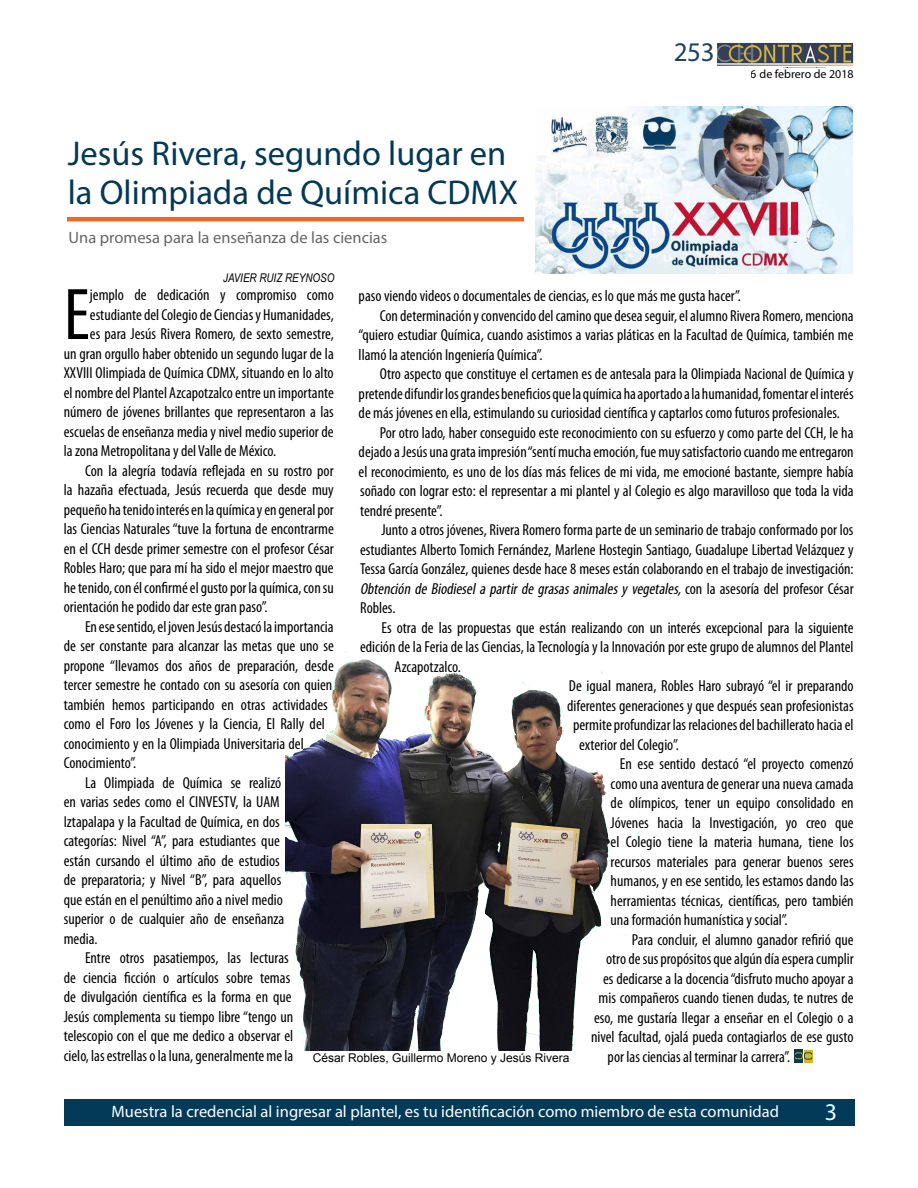
<style>
.page{position:relative;width:918px;height:1188px;background:#fff}
.page>*{position:absolute;margin:0;border:0;box-sizing:border-box;transform-origin:0 0}
.t1{font:condensed 73.8px "Myriad Pro";color:#000}
.t2{font:34.5px/39px "Myriad Pro";color:#043956}
.t3{font:27px "Myriad Pro";color:#1d4262}
.t4{font:24px "Myriad Pro";color:#fff}
.t5{font:16.5px "Myriad Pro";color:#fff}
.t6{font:16.5px "Myriad Pro";color:#666}
.t7{font:condensed 15.9px "Myriad Pro";color:#000}
.t8{font:italic condensed 15.9px "Myriad Pro";color:#000}
.t9{font:12px "Arial";color:#000}
.t10{font:italic 12px "Arial Narrow";color:#000}
.t11{font:12px "Myriad Pro";color:#000}
.s1{font-style:normal}
</style>
<div class="page">
<div style="left:64px;top:1099px;width:790px;height:26px;background:#023a57"></div>
<img style="left:717px;top:43px;width:136px;height:25px">
<hr style="left:67px;top:217px;width:457px;height:4px;background:#ed6a26">
<div style="left:794px;top:1050px;width:9px;height:6px;background:#043855"></div>
<div style="left:794px;top:1057px;width:9px;height:6px;background:#043855"></div>
<div style="left:804px;top:1050px;width:9px;height:6px;background:#d7b729"></div>
<div style="left:804px;top:1057px;width:9px;height:6px;background:#d7b729"></div>
<svg style="left:794px;top:1052px;width:18px;height:8px"></svg>
<img style="left:285px;top:651px;width:367px;height:400px">
<img style="left:535px;top:107px;width:318px;height:166px">
<h3 class="t3" style="left:673px;top:36px;width:43px">253</h3>
<p class="t11" style="left:751px;top:67px;width:104px">6 de febrero de 2018</p>
<h2 class="t2" style="left:68px;top:133px;width:452px">Jesús Rivera, segundo lugar en la Olimpiada de Química CDMX</h2>
<p class="t6" style="left:69px;top:227px;width:320px">Una promesa para la enseñanza de las ciencias</p>
<p class="t10" style="left:223px;top:269px;width:113px">JAVIER RUIZ REYNOSO</p>
<h1 class="t1" style="left:64px;top:275px;width:28px">E</h1>
<p class="t7" style="left:90px;top:286px;width:245px">jemplo de dedicación y compromiso como</p>
<p class="t7" style="left:359px;top:287px;width:384px">paso viendo videos o documentales de ciencias, es lo que más me gusta hacer”.</p>
<p class="t7" style="left:380px;top:307px;width:475px">Con determinación y convencido del camino que desea seguir, el alumno Rivera Romero, menciona</p>
<p class="t7" style="left:359px;top:326px;width:497px">“quiero estudiar Química, cuando asistimos a varias pláticas en la Facultad de Química, también me</p>
<p class="t7" style="left:359px;top:346px;width:185px">llamó la atención Ingeniería Química”.</p>
<p class="t7" style="left:380px;top:365px;width:475px">Otro aspecto que constituye el certamen es de antesala para la Olimpiada Nacional de Química y</p>
<p class="t7" style="left:359px;top:385px;width:497px">pretende difundir los grandes beneficios que la química ha aportado a la humanidad, fomentar el interés</p>
<p class="t7" style="left:359px;top:404px;width:483px">de más jóvenes en ella, estimulando su curiosidad científica y captarlos como futuros profesionales.</p>
<p class="t7" style="left:380px;top:424px;width:475px">Por otro lado, haber conseguido este reconocimiento con su esfuerzo y como parte del CCH, le ha</p>
<p class="t7" style="left:359px;top:443px;width:497px">dejado a Jesús una grata impresión “sentí mucha emoción, fue muy satisfactorio cuando me entregaron</p>
<p class="t7" style="left:359px;top:463px;width:497px">el reconocimiento, es uno de los días más felices de mi vida, me emocioné bastante, siempre había</p>
<p class="t7" style="left:360px;top:482px;width:495px">soñado con lograr esto: el representar a mi plantel y al Colegio es algo maravilloso que toda la vida</p>
<p class="t7" style="left:360px;top:502px;width:84px">tendré presente”.</p>
<p class="t7" style="left:381px;top:521px;width:474px">Junto a otros jóvenes, Rivera Romero forma parte de un seminario de trabajo conformado por los</p>
<p class="t7" style="left:360px;top:541px;width:495px">estudiantes Alberto Tomich Fernández, Marlene Hostegin Santiago, Guadalupe Libertad Velázquez y</p>
<p class="t7" style="left:360px;top:560px;width:495px">Tessa García González, quienes desde hace 8 meses están colaborando en el trabajo de investigación:</p>
<p class="t8" style="left:360px;top:580px;width:495px">Obtención de Biodiesel a partir de grasas animales y vegetales, <span class="s1">c o n l a a s e s o r ía d e l p r o fe s o r C é s a r</span></p>
<p class="t7" style="left:360px;top:599px;width:37px">Robles.</p>
<p class="t7" style="left:381px;top:619px;width:474px">Es otra de las propuestas que están realizando con un interés excepcional para la siguiente</p>
<p class="t7" style="left:360px;top:638px;width:495px">edición de la Feria de las Ciencias, la Tecnología y la Innovación por este grupo de alumnos del Plantel</p>
<p class="t7" style="left:395px;top:658px;width:68px">Azcapotzalco.</p>
<p class="t7" style="left:569px;top:677px;width:286px">De igual manera, Robles Haro subrayó “el ir preparando</p>
<p class="t7" style="left:567px;top:697px;width:288px">diferentes generaciones y que después sean profesionistas</p>
<p class="t7" style="left:573px;top:716px;width:282px">permite profundizar las relaciones del bachillerato hacia el</p>
<p class="t7" style="left:579px;top:736px;width:101px">exterior del Colegio”.</p>
<p class="t7" style="left:620px;top:755px;width:235px">En ese sentido destacó “el proyecto comenzó</p>
<p class="t7" style="left:611px;top:775px;width:244px">como una aventura de generar una nueva camada</p>
<p class="t7" style="left:611px;top:794px;width:245px">de olímpicos, tener un equipo consolidado en</p>
<p class="t7" style="left:611px;top:814px;width:245px">Jóvenes hacia la Investigación, yo creo que</p>
<p class="t7" style="left:611px;top:833px;width:244px">el Colegio tiene la materia humana, tiene los</p>
<p class="t7" style="left:611px;top:853px;width:245px">recursos materiales para generar buenos seres</p>
<p class="t7" style="left:611px;top:872px;width:244px">humanos, y en ese sentido, les estamos dando las</p>
<p class="t7" style="left:611px;top:892px;width:244px">herramientas técnicas, científicas, pero también</p>
<p class="t7" style="left:611px;top:911px;width:179px">una formación humanística y social”.</p>
<p class="t7" style="left:632px;top:931px;width:223px">Para concluir, el alumno ganador refirió que</p>
<p class="t7" style="left:606px;top:950px;width:249px">otro de sus propósitos que algún día espera cumplir</p>
<p class="t7" style="left:603px;top:970px;width:252px">es dedicarse a la docencia “disfruto mucho apoyar a</p>
<p class="t7" style="left:599px;top:989px;width:257px">mis compañeros cuando tienen dudas, te nutres de</p>
<p class="t7" style="left:594px;top:1009px;width:261px">eso, me gustaría llegar a enseñar en el Colegio o a</p>
<p class="t7" style="left:591px;top:1028px;width:264px">nivel facultad, ojalá pueda contagiarlos de ese gusto</p>
<p class="t9" style="left:313px;top:1050px;width:258px">César Robles, Guillermo Moreno y Jesús Rivera</p>
<p class="t7" style="left:608px;top:1048px;width:184px">por las ciencias al terminar la carrera”.</p>
<p class="t7" style="left:90px;top:306px;width:245px">estudiante del Colegio de Ciencias y Humanidades,</p>
<p class="t7" style="left:90px;top:325px;width:245px">es para Jesús Rivera Romero, de sexto semestre,</p>
<p class="t7" style="left:64px;top:345px;width:272px">un gran orgullo haber obtenido un segundo lugar de la</p>
<p class="t7" style="left:64px;top:364px;width:271px">XXVIII Olimpiada de Química CDMX, situando en lo alto</p>
<p class="t7" style="left:64px;top:384px;width:272px">el nombre del Plantel Azcapotzalco entre un importante</p>
<p class="t7" style="left:64px;top:403px;width:272px">número de jóvenes brillantes que representaron a las</p>
<p class="t7" style="left:64px;top:423px;width:271px">escuelas de enseñanza media y nivel medio superior de</p>
<p class="t7" style="left:64px;top:442px;width:214px">la zona Metropolitana y del Valle de México.</p>
<p class="t7" style="left:85px;top:462px;width:250px">Con la alegría todavía reflejada en su rostro por</p>
<p class="t7" style="left:64px;top:481px;width:272px">la hazaña efectuada, Jesús recuerda que desde muy</p>
<p class="t7" style="left:64px;top:501px;width:272px">pequeño ha tenido interés en la química y en general por</p>
<p class="t7" style="left:64px;top:520px;width:272px">las Ciencias Naturales “tuve la fortuna de encontrarme</p>
<p class="t7" style="left:64px;top:540px;width:272px">en el CCH desde primer semestre con el profesor César</p>
<p class="t7" style="left:64px;top:559px;width:271px">Robles Haro; que para mí ha sido el mejor maestro que</p>
<p class="t7" style="left:64px;top:579px;width:272px">he tenido, con él confirmé el gusto por la química, con su</p>
<p class="t7" style="left:64px;top:598px;width:205px">orientación he podido dar este gran paso”.</p>
<p class="t7" style="left:85px;top:618px;width:250px">En ese sentido, el joven Jesús destacó la importancia</p>
<p class="t7" style="left:64px;top:637px;width:272px">de ser constante para alcanzar las metas que uno se</p>
<p class="t7" style="left:64px;top:657px;width:272px">propone “llevamos dos años de preparación, desde</p>
<p class="t7" style="left:64px;top:676px;width:270px">tercer semestre he contado con su asesoría con quien</p>
<p class="t7" style="left:64px;top:696px;width:265px">también hemos participando en otras actividades</p>
<p class="t7" style="left:64px;top:715px;width:263px">como el Foro los Jóvenes y la Ciencia, El Rally del</p>
<p class="t7" style="left:64px;top:735px;width:242px">conocimiento y en la Olimpiada Universitaria del</p>
<p class="t7" style="left:64px;top:754px;width:74px">Conocimiento”.</p>
<p class="t7" style="left:85px;top:774px;width:198px">La Olimpiada de Química se realizó</p>
<p class="t7" style="left:64px;top:793px;width:217px">en varias sedes como el CINVESTV, la UAM</p>
<p class="t7" style="left:64px;top:813px;width:217px">Iztapalapa y la Facultad de Química, en dos</p>
<p class="t7" style="left:64px;top:832px;width:218px">categorías: Nivel “A”, para estudiantes que</p>
<p class="t7" style="left:64px;top:852px;width:218px">están cursando el último año de estudios</p>
<p class="t7" style="left:64px;top:871px;width:219px">de preparatoria; y Nivel “B”, para aquellos</p>
<p class="t7" style="left:64px;top:891px;width:221px">que están en el penúltimo año a nivel medio</p>
<p class="t7" style="left:64px;top:910px;width:222px">superior o de cualquier año de enseñanza</p>
<p class="t7" style="left:64px;top:930px;width:35px">media.</p>
<p class="t7" style="left:85px;top:949px;width:205px">Entre otros pasatiempos, las lecturas</p>
<p class="t7" style="left:64px;top:969px;width:228px">de ciencia ficción o artículos sobre temas</p>
<p class="t7" style="left:64px;top:988px;width:230px">de divulgación científica es la forma en que</p>
<p class="t7" style="left:64px;top:1008px;width:231px">Jesús complementa su tiempo libre “tengo un</p>
<p class="t7" style="left:64px;top:1027px;width:231px">telescopio con el que me dedico a observar el</p>
<p class="t7" style="left:64px;top:1047px;width:231px">cielo, las estrellas o la luna, generalmente me la</p>
<p class="t5" style="left:112px;top:1101px;width:669px">Muestra la credencial al ingresar al plantel, es tu identificación como miembro de esta comunidad</p>
<h3 class="t4" style="left:825px;top:1097px;width:14px">3</h3>
</div>
